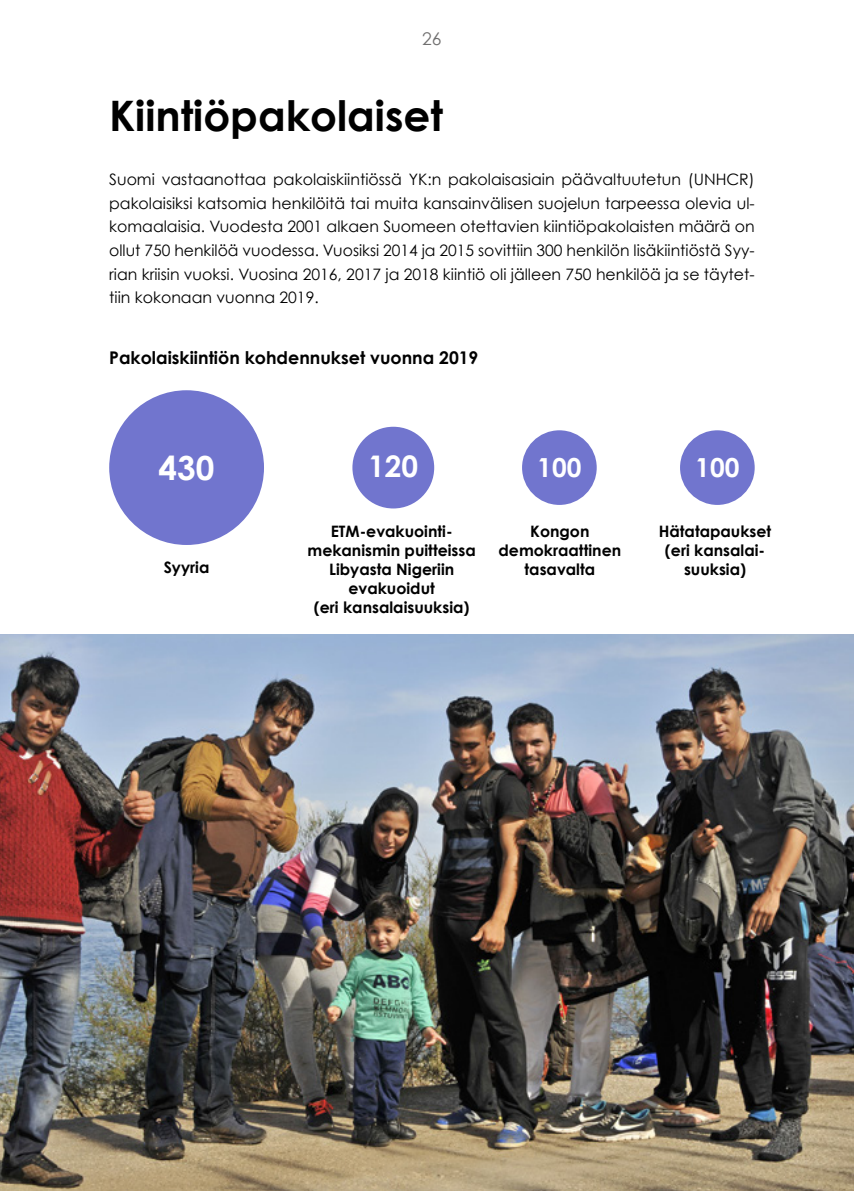
<style>
.page{position:relative;width:854px;height:1191px;background:#fff}
.page>*{position:absolute;margin:0;border:0;box-sizing:border-box;transform-origin:0 0}
.t1{font:700 42px "Century Gothic";color:#000}
.t2{font:700 33.25px "Century Gothic";color:#fff}
.t3{font:700 29.75px "Century Gothic";color:#fff}
.t4{font:700 26.25px "Century Gothic";color:#fff}
.t5{font:700 17.5px "Century Gothic";color:#000}
.t6{font:17.5px "Century Gothic";color:#706f6f}
.t7{font:15.75px/23.6px "Century Gothic";color:#000;text-align:justify}
.t8{font:700 15.75px/18.9px "Century Gothic";color:#000;text-align:center}
</style>
<div class="page">
<div style="left:679px;top:430px;width:75px;height:75px;background:#7175ce;border-radius:37px"></div>
<div style="left:109px;top:390px;width:155px;height:155px;background:#7175ce;border-radius:77px"></div>
<div style="left:522px;top:430px;width:74px;height:75px;background:#7175ce;border-radius:37px"></div>
<div style="left:352px;top:427px;width:82px;height:81px;background:#7175ce;border-radius:41px"></div>
<img style="left:0;top:634px;width:853px;height:557px">
<p class="t6" style="left:422px;top:28px;width:21px">26</p>
<h1 class="t1" style="left:109px;top:89px;width:335px">Kiintiöpakolaiset</h1>
<p class="t7" style="left:109px;top:167px;width:646px">Suomi vastaanottaa pakolaiskiintiössä YK:n pakolaisasiain päävaltuutetun (UNHCR) pakolaisiksi katsomia henkilöitä tai muita kansainvälisen suojelun tarpeessa olevia ul&shy;komaalaisia. Vuodesta 2001 alkaen Suomeen otettavien kiintiöpakolaisten määrä on ollut 750 henkilöä vuodessa. Vuosiksi 2014 ja 2015 sovittiin 300 henkilön lisäkiintiöstä Syy&shy;rian kriisin vuoksi. Vuosina 2016, 2017 ja 2018 kiintiö oli jälleen 750 henkilöä ja se täytet&shy;tiin kokonaan vuonna 2019.</p>
<p class="t5" style="left:109px;top:346px;width:370px">Pakolaiskiintiön kohdennukset vuonna 2019</p>
<h2 class="t2" style="left:159px;top:447px;width:57px">430</h2>
<p class="t8" style="left:164px;top:557px;width:47px">Syyria</p>
<h3 class="t3" style="left:368px;top:448px;width:51px">120</h3>
<h3 class="t4" style="left:537px;top:451px;width:46px">100</h3>
<h3 class="t4" style="left:695px;top:451px;width:46px">100</h3>
<p class="t8" style="left:307px;top:522px;width:170px">ETM-evakuointi&shy;mekanismin puitteissa<br>Libyasta Nigeriin evakuoidut<br>(eri kansalaisuuksia)</p>
<p class="t8" style="left:498px;top:522px;width:124px">Kongon demokraattinen tasavalta</p>
<p class="t8" style="left:658px;top:522px;width:114px">Hätatapaukset (eri kansalai&shy;suuksia)</p>
</div>
